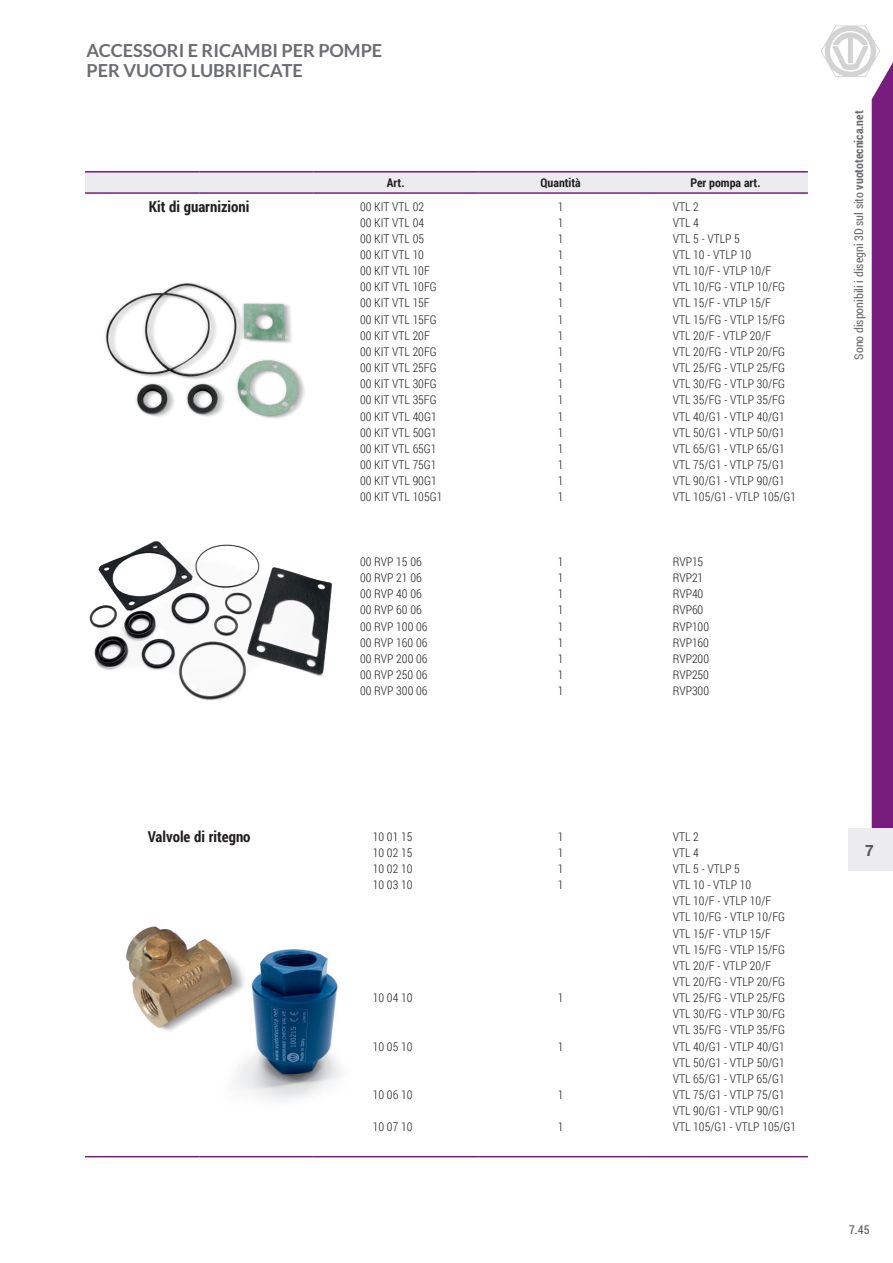
<style>
.page{position:relative;width:893px;height:1263px;background:#fff}
.page>*{position:absolute;margin:0;border:0;box-sizing:border-box;transform-origin:0 0}
.t1{font:700 18px/20.2px "Lato";color:#6c6d70}
.t2{font:700 15.75px "Helvetica Neue LT Std";color:#57585a}
.t3{font:700 15px "Roboto Condensed";color:#231f20}
.t4{font:300 12px/16.2px "Roboto Condensed";color:#231f20}
.t5{font:12px "Roboto Condensed";color:#6c6d70}
.t6{font:700 12px "Roboto Condensed";color:#231f20}
.t7{font:12px "Roboto Condensed";color:#57585a}
.s1{font-weight:700}
</style>
<div class="page">
<svg style="left:821px;top:25px;width:72px;height:803px"></svg>
<div style="left:848px;top:828px;width:45px;height:42px;background:#ececee"></div>
<img style="left:235px;top:949px;width:107px;height:151px">
<img style="left:105px;top:283px;width:200px;height:136px">
<img style="left:89px;top:541px;width:243px;height:160px">
<img style="left:126px;top:926px;width:159px;height:122px">
<div style="left:85px;top:173px;width:723px;height:19px;background:#ececee"></div>
<hr style="left:85px;top:171px;width:114px;height:2px;background:#781d7d">
<hr style="left:199px;top:171px;width:114px;height:2px;background:#781d7d">
<hr style="left:313px;top:171px;width:165px;height:2px;background:#781d7d">
<hr style="left:478px;top:171px;width:165px;height:2px;background:#781d7d">
<hr style="left:643px;top:171px;width:165px;height:2px;background:#781d7d">
<hr style="left:85px;top:192px;width:114px;height:2px;background:#781d7d">
<hr style="left:199px;top:192px;width:114px;height:2px;background:#781d7d">
<hr style="left:313px;top:192px;width:165px;height:2px;background:#781d7d">
<hr style="left:478px;top:192px;width:165px;height:2px;background:#781d7d">
<hr style="left:643px;top:192px;width:165px;height:2px;background:#781d7d">
<hr style="left:85px;top:1156px;width:114px;height:1px;background:#781d7d">
<hr style="left:199px;top:1156px;width:114px;height:1px;background:#781d7d">
<hr style="left:313px;top:1156px;width:165px;height:1px;background:#781d7d">
<hr style="left:478px;top:1156px;width:165px;height:1px;background:#781d7d">
<hr style="left:643px;top:1156px;width:165px;height:1px;background:#781d7d">
<h1 class="t1" style="left:87px;top:40px;width:297px">ACCESSORI E RICAMBI PER POMPE<br>PER VUOTO LUBRIFICATE</h1>
<p class="t3" style="left:149px;top:196px;width:102px">Kit di guarnizioni</p>
<p class="t3" style="left:148px;top:826px;width:104px">Valvole di ritegno</p>
<p class="t6" style="left:387px;top:174px;width:19px">Art.</p>
<p class="t6" style="left:540px;top:174px;width:42px">Quantità</p>
<p class="t6" style="left:690px;top:174px;width:72px">Per pompa art.</p>
<p class="t4" style="left:360px;top:198px;width:66px">00 KIT VTL 02</p>
<p class="t4" style="left:558px;top:198px;width:7px">1</p>
<p class="t4" style="left:673px;top:198px;width:28px">VTL 2</p>
<p class="t4" style="left:360px;top:214px;width:66px">00 KIT VTL 04</p>
<p class="t4" style="left:558px;top:214px;width:7px">1</p>
<p class="t4" style="left:673px;top:214px;width:28px">VTL 4</p>
<p class="t4" style="left:360px;top:230px;width:66px">00 KIT VTL 05</p>
<p class="t4" style="left:558px;top:230px;width:7px">1</p>
<p class="t4" style="left:673px;top:230px;width:69px">VTL 5 - VTLP 5</p>
<p class="t4" style="left:360px;top:246px;width:66px">00 KIT VTL 10</p>
<p class="t4" style="left:558px;top:246px;width:7px">1</p>
<p class="t4" style="left:673px;top:246px;width:80px">VTL 10 - VTLP 10</p>
<p class="t4" style="left:360px;top:262px;width:71px">00 KIT VTL 10F</p>
<p class="t4" style="left:558px;top:262px;width:7px">1</p>
<p class="t4" style="left:673px;top:262px;width:100px">VTL 10/F - VTLP 10/F</p>
<p class="t4" style="left:360px;top:278px;width:78px">00 KIT VTL 10FG</p>
<p class="t4" style="left:558px;top:278px;width:7px">1</p>
<p class="t4" style="left:673px;top:278px;width:114px">VTL 10/FG - VTLP 10/FG</p>
<p class="t4" style="left:360px;top:295px;width:71px">00 KIT VTL 15F</p>
<p class="t4" style="left:558px;top:295px;width:7px">1</p>
<p class="t4" style="left:673px;top:295px;width:100px">VTL 15/F - VTLP 15/F</p>
<p class="t4" style="left:360px;top:311px;width:78px">00 KIT VTL 15FG</p>
<p class="t4" style="left:558px;top:311px;width:7px">1</p>
<p class="t4" style="left:673px;top:311px;width:114px">VTL 15/FG - VTLP 15/FG</p>
<p class="t4" style="left:360px;top:327px;width:71px">00 KIT VTL 20F</p>
<p class="t4" style="left:558px;top:327px;width:7px">1</p>
<p class="t4" style="left:673px;top:327px;width:100px">VTL 20/F - VTLP 20/F</p>
<p class="t4" style="left:360px;top:343px;width:78px">00 KIT VTL 20FG</p>
<p class="t4" style="left:558px;top:343px;width:7px">1</p>
<p class="t4" style="left:673px;top:343px;width:114px">VTL 20/FG - VTLP 20/FG</p>
<p class="t4" style="left:360px;top:359px;width:78px">00 KIT VTL 25FG</p>
<p class="t4" style="left:558px;top:359px;width:7px">1</p>
<p class="t4" style="left:673px;top:359px;width:114px">VTL 25/FG - VTLP 25/FG</p>
<p class="t4" style="left:360px;top:375px;width:78px">00 KIT VTL 30FG</p>
<p class="t4" style="left:558px;top:375px;width:7px">1</p>
<p class="t4" style="left:673px;top:375px;width:114px">VTL 30/FG - VTLP 30/FG</p>
<p class="t4" style="left:360px;top:392px;width:78px">00 KIT VTL 35FG</p>
<p class="t4" style="left:558px;top:392px;width:7px">1</p>
<p class="t4" style="left:673px;top:392px;width:114px">VTL 35/FG - VTLP 35/FG</p>
<p class="t4" style="left:360px;top:408px;width:78px">00 KIT VTL 40G1</p>
<p class="t4" style="left:558px;top:408px;width:7px">1</p>
<p class="t4" style="left:673px;top:408px;width:114px">VTL 40/G1 - VTLP 40/G1</p>
<p class="t4" style="left:360px;top:424px;width:78px">00 KIT VTL 50G1</p>
<p class="t4" style="left:558px;top:424px;width:7px">1</p>
<p class="t4" style="left:673px;top:424px;width:114px">VTL 50/G1 - VTLP 50/G1</p>
<p class="t4" style="left:360px;top:440px;width:78px">00 KIT VTL 65G1</p>
<p class="t4" style="left:558px;top:440px;width:7px">1</p>
<p class="t4" style="left:673px;top:440px;width:113px">VTL 65/G1 - VTLP 65/G1</p>
<p class="t4" style="left:360px;top:456px;width:78px">00 KIT VTL 75G1</p>
<p class="t4" style="left:558px;top:456px;width:7px">1</p>
<p class="t4" style="left:673px;top:456px;width:113px">VTL 75/G1 - VTLP 75/G1</p>
<p class="t4" style="left:360px;top:472px;width:78px">00 KIT VTL 90G1</p>
<p class="t4" style="left:558px;top:472px;width:7px">1</p>
<p class="t4" style="left:673px;top:472px;width:114px">VTL 90/G1 - VTLP 90/G1</p>
<p class="t4" style="left:360px;top:488px;width:84px">00 KIT VTL 105G1</p>
<p class="t4" style="left:558px;top:488px;width:7px">1</p>
<p class="t4" style="left:673px;top:488px;width:125px">VTL 105/G1 - VTLP 105/G1</p>
<p class="t4" style="left:360px;top:553px;width:63px">00 RVP 15 06</p>
<p class="t4" style="left:558px;top:553px;width:7px">1</p>
<p class="t4" style="left:673px;top:553px;width:32px">RVP15</p>
<p class="t4" style="left:360px;top:569px;width:63px">00 RVP 21 06</p>
<p class="t4" style="left:558px;top:569px;width:7px">1</p>
<p class="t4" style="left:673px;top:569px;width:32px">RVP21</p>
<p class="t4" style="left:360px;top:585px;width:63px">00 RVP 40 06</p>
<p class="t4" style="left:558px;top:585px;width:7px">1</p>
<p class="t4" style="left:673px;top:585px;width:32px">RVP40</p>
<p class="t4" style="left:360px;top:602px;width:63px">00 RVP 60 06</p>
<p class="t4" style="left:558px;top:602px;width:7px">1</p>
<p class="t4" style="left:673px;top:602px;width:32px">RVP60</p>
<p class="t4" style="left:360px;top:618px;width:69px">00 RVP 100 06</p>
<p class="t4" style="left:558px;top:618px;width:7px">1</p>
<p class="t4" style="left:673px;top:618px;width:38px">RVP100</p>
<p class="t4" style="left:360px;top:634px;width:69px">00 RVP 160 06</p>
<p class="t4" style="left:558px;top:634px;width:7px">1</p>
<p class="t4" style="left:673px;top:634px;width:38px">RVP160</p>
<p class="t4" style="left:360px;top:650px;width:69px">00 RVP 200 06</p>
<p class="t4" style="left:558px;top:650px;width:7px">1</p>
<p class="t4" style="left:673px;top:650px;width:38px">RVP200</p>
<p class="t4" style="left:360px;top:666px;width:69px">00 RVP 250 06</p>
<p class="t4" style="left:558px;top:666px;width:7px">1</p>
<p class="t4" style="left:673px;top:666px;width:38px">RVP250</p>
<p class="t4" style="left:360px;top:682px;width:69px">00 RVP 300 06</p>
<p class="t4" style="left:558px;top:682px;width:7px">1</p>
<p class="t4" style="left:673px;top:682px;width:38px">RVP300</p>
<p class="t4" style="left:373px;top:828px;width:41px">10 01 15</p>
<p class="t4" style="left:558px;top:828px;width:7px">1</p>
<p class="t4" style="left:673px;top:828px;width:28px">VTL 2</p>
<p class="t4" style="left:373px;top:844px;width:41px">10 02 15</p>
<p class="t4" style="left:558px;top:844px;width:7px">1</p>
<p class="t4" style="left:673px;top:844px;width:28px">VTL 4</p>
<p class="t4" style="left:373px;top:860px;width:41px">10 02 10</p>
<p class="t4" style="left:558px;top:860px;width:7px">1</p>
<p class="t4" style="left:673px;top:860px;width:69px">VTL 5 - VTLP 5</p>
<p class="t4" style="left:373px;top:876px;width:41px">10 03 10</p>
<p class="t4" style="left:558px;top:876px;width:7px">1</p>
<p class="t4" style="left:673px;top:876px;width:114px">VTL 10 - VTLP 10<br>VTL 10/F - VTLP 10/F<br>VTL 10/FG - VTLP 10/FG<br>VTL 15/F - VTLP 15/F<br>VTL 15/FG - VTLP 15/FG<br>VTL 20/F - VTLP 20/F<br>VTL 20/FG - VTLP 20/FG</p>
<p class="t4" style="left:373px;top:989px;width:41px">10 04 10</p>
<p class="t4" style="left:558px;top:989px;width:7px">1</p>
<p class="t4" style="left:673px;top:989px;width:114px;text-align:justify">VTL 25/FG - VTLP 25/FG VTL 30/FG - VTLP 30/FG VTL 35/FG - VTLP 35/FG</p>
<p class="t4" style="left:373px;top:1038px;width:41px">10 05 10</p>
<p class="t4" style="left:558px;top:1038px;width:7px">1</p>
<p class="t4" style="left:673px;top:1038px;width:114px;text-align:justify">VTL 40/G1 - VTLP 40/G1<br>VTL 50/G1 - VTLP 50/G1<br>VTL 65/G1 - VTLP 65/G1</p>
<p class="t4" style="left:373px;top:1086px;width:41px">10 06 10</p>
<p class="t4" style="left:558px;top:1086px;width:7px">1</p>
<p class="t4" style="left:673px;top:1086px;width:114px">VTL 75/G1 - VTLP 75/G1<br>VTL 90/G1 - VTLP 90/G1</p>
<p class="t4" style="left:373px;top:1118px;width:41px">10 07 10</p>
<p class="t4" style="left:558px;top:1118px;width:7px">1</p>
<p class="t4" style="left:673px;top:1118px;width:125px">VTL 105/G1 - VTLP 105/G1</p>
<p class="t5" style="left:850px;top:360px;width:251px;rotate:-90deg">Sono disponibili i disegni 3D sul sito <span class="s1">vuototecnica.net</span></p>
<h2 class="t2" style="left:865px;top:841px;width:10px">7</h2>
<p class="t7" style="left:849px;top:1221px;width:22px">7.45</p>
</div>
